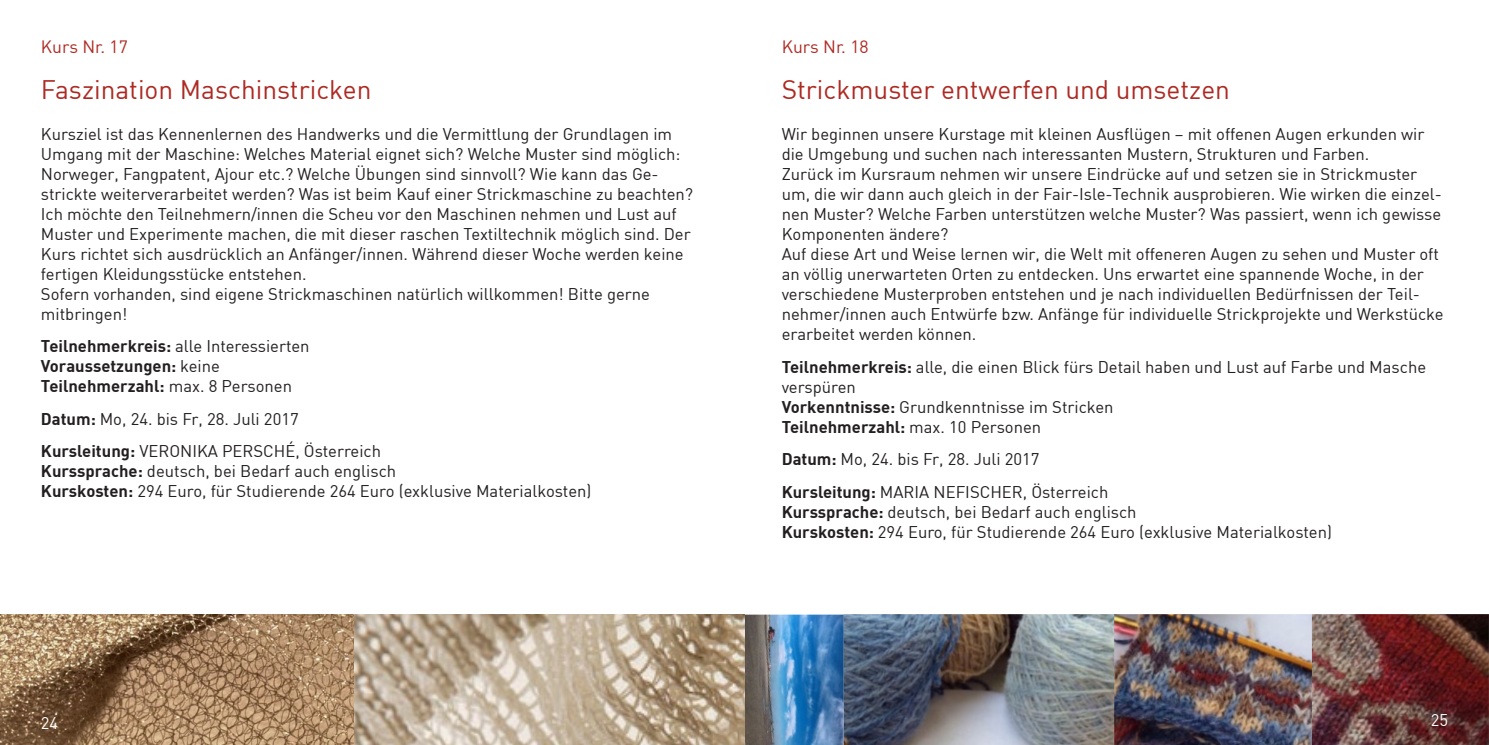
<style>
.page{position:relative;width:1489px;height:745px;background:#fff}
.page>*{position:absolute;margin:0;border:0;box-sizing:border-box;transform-origin:0 0}
.t1{font:26.25px "DIN";color:#ad2a23}
.t2{font:17.5px "DIN";color:#ad2a23}
.t3{font:17.5px "DIN";color:#fff}
.t4{font:16.62px/19.9px "DIN";color:#231f20}
.t5{font:700 16.62px/19.9px "DIN";color:#231f20}
.t6{font:16.62px "DIN";color:#fff}
.s1{font-weight:400}
.s2{font-weight:700}
</style>
<div class="page">
<img style="left:603px;top:614px;width:511px;height:130px">
<img style="left:0;top:614px;width:603px;height:130px">
<img style="left:1114px;top:614px;width:374px;height:130px">
<p class="t2" style="left:41px;top:35px;width:88px">Kurs Nr. 17</p>
<h1 class="t1" style="left:41px;top:73px;width:332px">Faszination Maschinstricken</h1>
<p class="t4" style="left:41px;top:124px;width:653px">Kursziel ist das Kennenlernen des Handwerks und die Vermittlung der Grundlagen im Umgang mit der Maschine: Welches Material eignet sich? Welche Muster sind möglich:<br>Norweger, Fangpatent, Ajour etc.? Welche Übungen sind sinnvoll? Wie kann das Ge&shy;strickte weiterverarbeitet werden? Was ist beim Kauf einer Strickmaschine zu beachten?<br>Ich möchte den Teilnehmern/innen die Scheu vor den Maschinen nehmen und Lust auf Muster und Experimente machen, die mit dieser raschen Textiltechnik möglich sind. Der Kurs richtet sich ausdrücklich an Anfänger/innen. Während dieser Woche werden keine fertigen Kleidungsstücke entstehen.<br>Sofern vorhanden, sind eigene Strickmaschinen natürlich willkommen! Bitte gerne mitbringen!</p>
<p class="t5" style="left:41px;top:335px;width:270px">Teilnehmerkreis: <span class="s1">alle Interessierten<br></span>Voraussetzungen: <span class="s1">keine<br></span>Teilnehmerzahl: <span class="s1">max. 8 Personen</span></p>
<p class="t4" style="left:41px;top:402px;width:341px;line-height:32.6px"><span class="s2">Datum:</span> Mo, 24. bis Fr, 28. Juli 2017<br><span class="s2">Kursleitung:</span> VERONIKA PERSCHÉ, Österreich</p>
<p class="t4" style="left:41px;top:461px;width:552px"><span class="s2">Kurssprache:</span> deutsch, bei Bedarf auch englisch<br><span class="s2">Kurskosten:</span> 294 Euro, für Studierende 264 Euro (exklusive Materialkosten)</p>
<p class="t2" style="left:781px;top:36px;width:88px">Kurs Nr. 18</p>
<h1 class="t1" style="left:781px;top:74px;width:450px">Strickmuster entwerfen und umsetzen</h1>
<p class="t4" style="left:781px;top:124px;width:663px">Wir beginnen unsere Kurstage mit kleinen Ausflügen – mit offenen Augen erkunden wir die Umgebung und suchen nach interessanten Mustern, Strukturen und Farben.<br>Zurück im Kursraum nehmen wir unsere Eindrücke auf und setzen sie in Strickmuster um, die wir dann auch gleich in der Fair-Isle-Technik ausprobieren. Wie wirken die einzel&shy;nen Muster? Welche Farben unterstützen welche Muster? Was passiert, wenn ich gewisse Komponenten ändere?<br>Auf diese Art und Weise lernen wir, die Welt mit offeneren Augen zu sehen und Muster oft an völlig unerwarteten Orten zu entdecken. Uns erwartet eine spannende Woche, in der verschiedene Musterproben entstehen und je nach individuellen Bedürfnissen der Teil&shy;nehmer/innen auch Entwürfe bzw. Anfänge für individuelle Strickprojekte und Werkstücke erarbeitet werden können.</p>
<p class="t4" style="left:781px;top:356px;width:646px"><span class="s2">Teilnehmerkreis:</span> alle, die einen Blick fürs Detail haben und Lust auf Farbe und Masche verspüren<br><span class="s2">Vorkenntnisse:</span> Grundkenntnisse im Stricken<br><span class="s2">Teilnehmerzahl:</span> max. 10 Personen</p>
<p class="t4" style="left:781px;top:442px;width:328px;line-height:32.6px"><span class="s2">Datum:</span> Mo, 24. bis Fr, 28. Juli 2017<br><span class="s2">Kursleitung:</span> MARIA NEFISCHER, Österreich</p>
<p class="t4" style="left:781px;top:501px;width:551px"><span class="s2">Kurssprache:</span> deutsch, bei Bedarf auch englisch<br><span class="s2">Kurskosten:</span> 294 Euro, für Studierende 264 Euro (exklusive Materialkosten)</p>
<p class="t6" style="left:41px;top:710px;width:19px">2424</p>
<p class="t6" style="left:1430px;top:709px;width:19px">25</p>
<p class="t3" style="left:41px;top:709px;width:11px">6</p>
<p class="t3" style="left:1438px;top:709px;width:11px">7</p>
</div>
